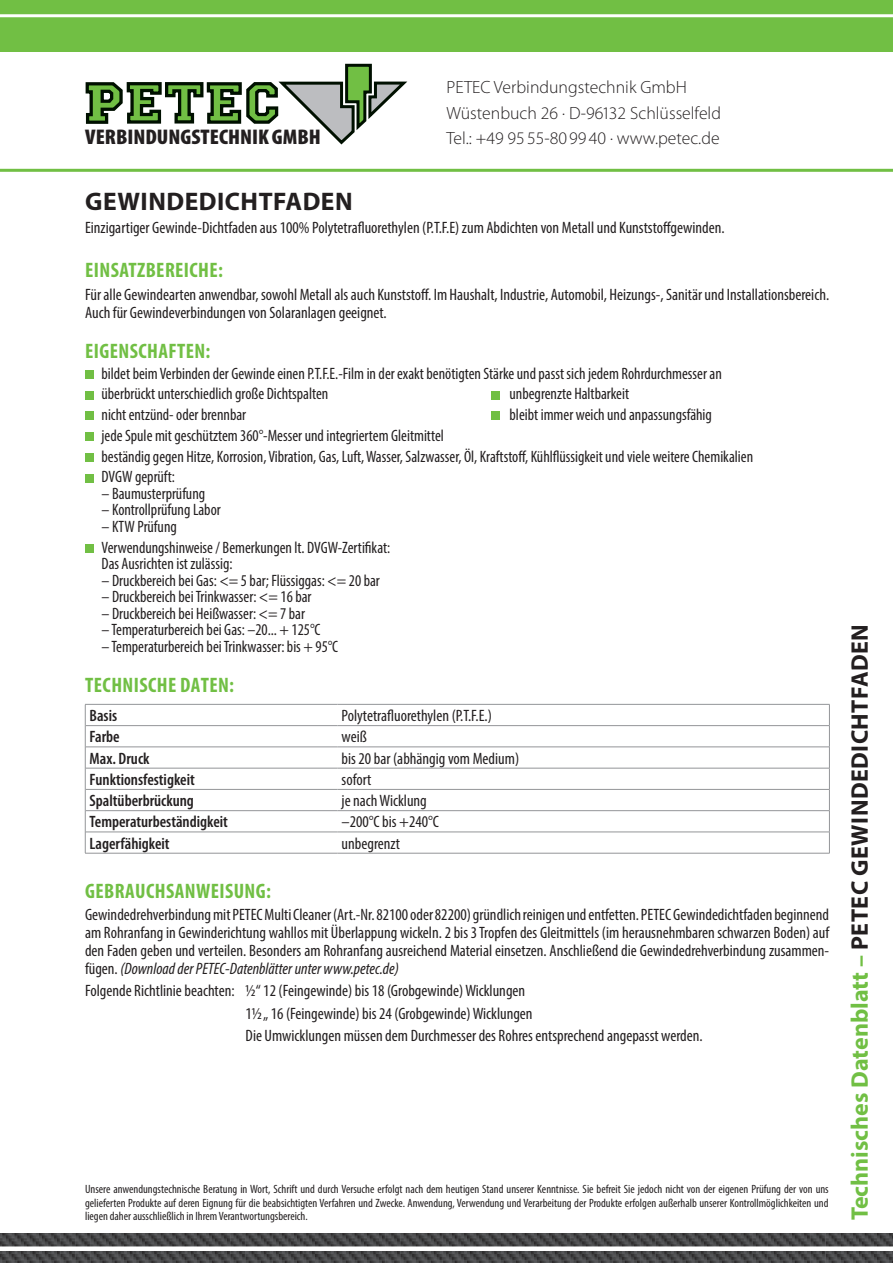
<style>
.page{position:relative;width:893px;height:1263px;background:#fff}
.page>*{position:absolute;margin:0;border:0;box-sizing:border-box;transform-origin:0 0}
.t1{font:700 25.5px "Myriad Pro";letter-spacing:.02em;color:#231f20}
.t2{font:700 24px "Myriad Pro";color:#71bf44}
.t3{font:900 condensed 21.3px "Myriad Pro";color:#231f20;scale:1.05 1}
.t4{font:700 condensed 21px "Myriad Pro";letter-spacing:.02em;color:#71bf44}
.t5{font:300 17.7px "Myriad Pro";color:#231f20}
.Textkörper_2{font:condensed 16.5px/18px "Myriad Pro";color:#231f20}
.t6{font:600 condensed 16.5px "Myriad Pro";color:#231f20}
.Textkörper{font:condensed 12px/13.5px "Myriad Pro";color:#231f20;text-align:justify}
.s1{font-style:italic}
.s2{color:#231f20}
</style>
<div class="page">
<div style="left:0;top:0;width:893px;height:51px;background:#71bf44"></div>
<hr style="left:0;top:14px;width:893px;height:3px;background:#fff">
<svg style="left:85px;top:63px;width:323px;height:82px"></svg>
<img style="left:0;top:1233px;width:893px;height:30px">
<div style="left:0;top:1246px;width:893px;height:5px;background:#fff"></div>
<div style="left:85px;top:370px;width:9px;height:8px;background:#71bf44"></div>
<div style="left:85px;top:391px;width:9px;height:8px;background:#71bf44"></div>
<div style="left:492px;top:391px;width:8px;height:8px;background:#71bf44"></div>
<div style="left:85px;top:411px;width:9px;height:9px;background:#71bf44"></div>
<div style="left:492px;top:411px;width:8px;height:9px;background:#71bf44"></div>
<div style="left:85px;top:432px;width:9px;height:9px;background:#71bf44"></div>
<div style="left:85px;top:453px;width:9px;height:8px;background:#71bf44"></div>
<div style="left:85px;top:474px;width:9px;height:8px;background:#71bf44"></div>
<div style="left:85px;top:544px;width:9px;height:8px;background:#71bf44"></div>
<svg style="left:337px;top:726px;width:492px;height:127px"></svg>
<hr style="left:85px;top:725px;width:252px;height:1px;background:#939598">
<hr style="left:85px;top:747px;width:252px;height:1px;background:#939598">
<hr style="left:85px;top:768px;width:252px;height:1px;background:#939598">
<hr style="left:85px;top:789px;width:252px;height:1px;background:#939598">
<hr style="left:85px;top:810px;width:252px;height:1px;background:#939598">
<hr style="left:85px;top:832px;width:252px;height:1px;background:#939598">
<hr style="left:85px;top:704px;width:252px;height:1px;background:#939598">
<hr style="left:337px;top:704px;width:493px;height:1px;background:#939598">
<svg style="left:85px;top:704px;width:1px;height:149px"></svg>
<hr style="left:85px;top:853px;width:252px;height:1px;background:#939598">
<hr style="left:337px;top:725px;width:493px;height:1px;background:#939598">
<hr style="left:337px;top:747px;width:493px;height:1px;background:#939598">
<hr style="left:337px;top:768px;width:493px;height:1px;background:#939598">
<hr style="left:337px;top:789px;width:493px;height:1px;background:#939598">
<hr style="left:337px;top:810px;width:493px;height:1px;background:#939598">
<hr style="left:337px;top:832px;width:493px;height:1px;background:#939598">
<svg style="left:829px;top:704px;width:1px;height:149px"></svg>
<hr style="left:337px;top:853px;width:493px;height:1px;background:#939598">
<hr style="left:0;top:169px;width:893px;height:3px;background:#71bf44">
<p class="t3" style="left:85px;top:124px;width:226px">VERBINDUNGSTECHNIK GMBH</p>
<p class="t5" style="left:446px;top:77px;width:242px">PETEC Verbindungstechnik GmbH</p>
<p class="t5" style="left:446px;top:102px;width:276px">Wüstenbuch 26 · D-96132 Schlüsselfeld</p>
<p class="t5" style="left:446px;top:128px;width:275px">Tel.: +49 95 55-80 99 40 · www.petec.de</p>
<p class="t1" style="left:85px;top:184px;width:269px">GEWINDEDICHTFADEN</p>
<p class="Textkörper_2" style="left:85px;top:218px;width:641px">Einzigartiger Gewinde-Dichtfaden aus 100% Polytetrafluorethylen (P.T.F.E) zum Abdichten von Metall und Kunststoffgewinden.</p>
<p class="t4" style="left:85px;top:257px;width:139px">EINSATZBEREICHE:</p>
<p class="Textkörper_2" style="left:85px;top:285px;width:746px">Für alle Gewindearten anwendbar, sowohl Metall als auch Kunststoff. Im Haushalt, Industrie, Automobil, Heizungs-, Sanitär und Installationsbereich.<br>Auch für Gewindeverbindungen von Solaranlagen geeignet.</p>
<p class="t4" style="left:85px;top:338px;width:127px">EIGENSCHAFTEN:</p>
<p class="Textkörper_2" style="left:102px;top:364px;width:622px">bildet beim Verbinden der Gewinde einen P.T.F.E.-Film in der exakt benötigten Stärke und passt sich jedem Rohrdurchmesser an</p>
<p class="Textkörper_2" style="left:102px;top:385px;width:228px">überbrückt unterschiedlich große Dichtspalten</p>
<p class="Textkörper_2" style="left:510px;top:385px;width:121px">unbegrenzte Haltbarkeit</p>
<p class="Textkörper_2" style="left:102px;top:405px;width:146px">nicht entzünd- oder brennbar</p>
<p class="Textkörper_2" style="left:510px;top:405px;width:204px">bleibt immer weich und anpassungsfähig</p>
<p class="Textkörper_2" style="left:102px;top:426px;width:344px">jede Spule mit geschütztem 360°-Messer und integriertem Gleitmittel</p>
<p class="Textkörper_2" style="left:102px;top:447px;width:653px">beständig gegen Hitze, Korrosion, Vibration, Gas, Luft, Wasser, Salzwasser, Öl, Kraftstoff, Kühlflüssigkeit und viele weitere Chemikalien</p>
<p class="Textkörper_2" style="left:102px;top:468px;width:75px">DVGW geprüft:</p>
<p class="Textkörper_2" style="left:102px;top:484px;width:105px">– Baumusterprüfung</p>
<p class="Textkörper_2" style="left:102px;top:501px;width:121px">– Kontrollprüfung Labor</p>
<p class="Textkörper_2" style="left:102px;top:517px;width:77px">– KTW Prüfung</p>
<p class="Textkörper_2" style="left:102px;top:539px;width:290px;line-height:16.5px">Verwendungshinweise / Bemerkungen lt. DVGW-Zertifikat:<br>Das Ausrichten ist zulässig:</p>
<p class="Textkörper_2" style="left:102px;top:571px;width:280px">– Druckbereich bei Gas: &lt;= 5 bar; Flüssiggas: &lt;= 20 bar</p>
<p class="Textkörper_2" style="left:102px;top:587px;width:212px">– Druckbereich bei Trinkwasser: &lt;= 16 bar</p>
<p class="Textkörper_2" style="left:102px;top:604px;width:205px">– Druckbereich bei Heißwasser: &lt;= 7 bar</p>
<p class="Textkörper_2" style="left:102px;top:620px;width:220px">– Temperaturbereich bei Gas: –20... + 125°C</p>
<p class="Textkörper_2" style="left:102px;top:637px;width:238px">– Temperaturbereich bei Trinkwasser: bis + 95°C</p>
<p class="t4" style="left:85px;top:672px;width:150px">TECHNISCHE DATEN:</p>
<p class="t6" style="left:90px;top:705px;width:29px">Basis</p>
<p class="Textkörper_2" style="left:342px;top:706px;width:152px">Polytetrafluorethylen (P.T.F.E.)</p>
<p class="t6" style="left:90px;top:727px;width:32px">Farbe</p>
<p class="Textkörper_2" style="left:342px;top:728px;width:27px">weiß</p>
<p class="t6" style="left:90px;top:748px;width:62px">Max. Druck</p>
<p class="Textkörper_2" style="left:342px;top:749px;width:179px">bis 20 bar (abhängig vom Medium)</p>
<p class="t6" style="left:90px;top:769px;width:107px">Funktionsfestigkeit</p>
<p class="Textkörper_2" style="left:342px;top:770px;width:31px">sofort</p>
<p class="t6" style="left:90px;top:790px;width:106px">Spaltüberbrückung</p>
<p class="Textkörper_2" style="left:342px;top:791px;width:87px">je nach Wicklung</p>
<p class="t6" style="left:90px;top:812px;width:140px">Temperaturbeständigkeit</p>
<p class="Textkörper_2" style="left:342px;top:813px;width:99px">–200°C bis +240°C</p>
<p class="t6" style="left:90px;top:833px;width:82px">Lagerfähigkeit</p>
<p class="Textkörper_2" style="left:342px;top:834px;width:60px">unbegrenzt</p>
<p class="t4" style="left:85px;top:878px;width:187px">GEBRAUCHSANWEISUNG:</p>
<p class="Textkörper_2" style="left:85px;top:905px;width:746px;text-align:justify">Gewindedrehverbindung mit PETEC Multi Cleaner (Art.-Nr. 82100 oder 82200) gründlich reinigen und entfetten. PETEC Gewindedichtfaden beginnend am Rohranfang in Gewinderichtung wahllos mit Überlappung wickeln. 2 bis 3 Tropfen des Gleitmittels (im herausnehmbaren schwarzen Boden) auf den Faden geben und verteilen. Besonders am Rohranfang ausreichend Material einsetzen. Anschließend die Gewindedrehverbindung zusammen&shy;fügen. <span class="s1">(Download der PETEC-Datenblätter unter www.petec.de)</span></p>
<p class="Textkörper_2" style="left:85px;top:982px;width:442px">Folgende Richtlinie beachten: ½“ 12 (Feingewinde) bis 18 (Grobgewinde) Wicklungen</p>
<p class="Textkörper_2" style="left:246px;top:1004px;width:289px">1½ „ 16 (Feingewinde) bis 24 (Grobgewinde) Wicklungen</p>
<p class="Textkörper_2" style="left:246px;top:1026px;width:459px">Die Umwicklungen müssen dem Durchmesser des Rohres entsprechend angepasst werden.</p>
<p class="Textkörper" style="left:85px;top:1182px;width:745px">Unsere anwendungstechnische Beratung in Wort, Schrift und durch Versuche erfolgt nach dem heutigen Stand unserer Kenntnisse. Sie befreit Sie jedoch nicht von der eigenen Prüfung der von uns gelieferten Produkte auf deren Eignung für die beabsichtigten Verfahren und Zwecke. Anwendung, Verwendung und Verarbeitung der Produkte erfolgen außerhalb unserer Kontrollmöglichkeiten und liegen daher ausschließlich in Ihrem Verantwortungsbereich.</p>
<p class="t2" style="left:844px;top:1220px;width:598px;rotate:-90deg">Technisches Datenblatt – <span class="s2">PETEC GEWINDEDICHTFADEN</span></p>
</div>
